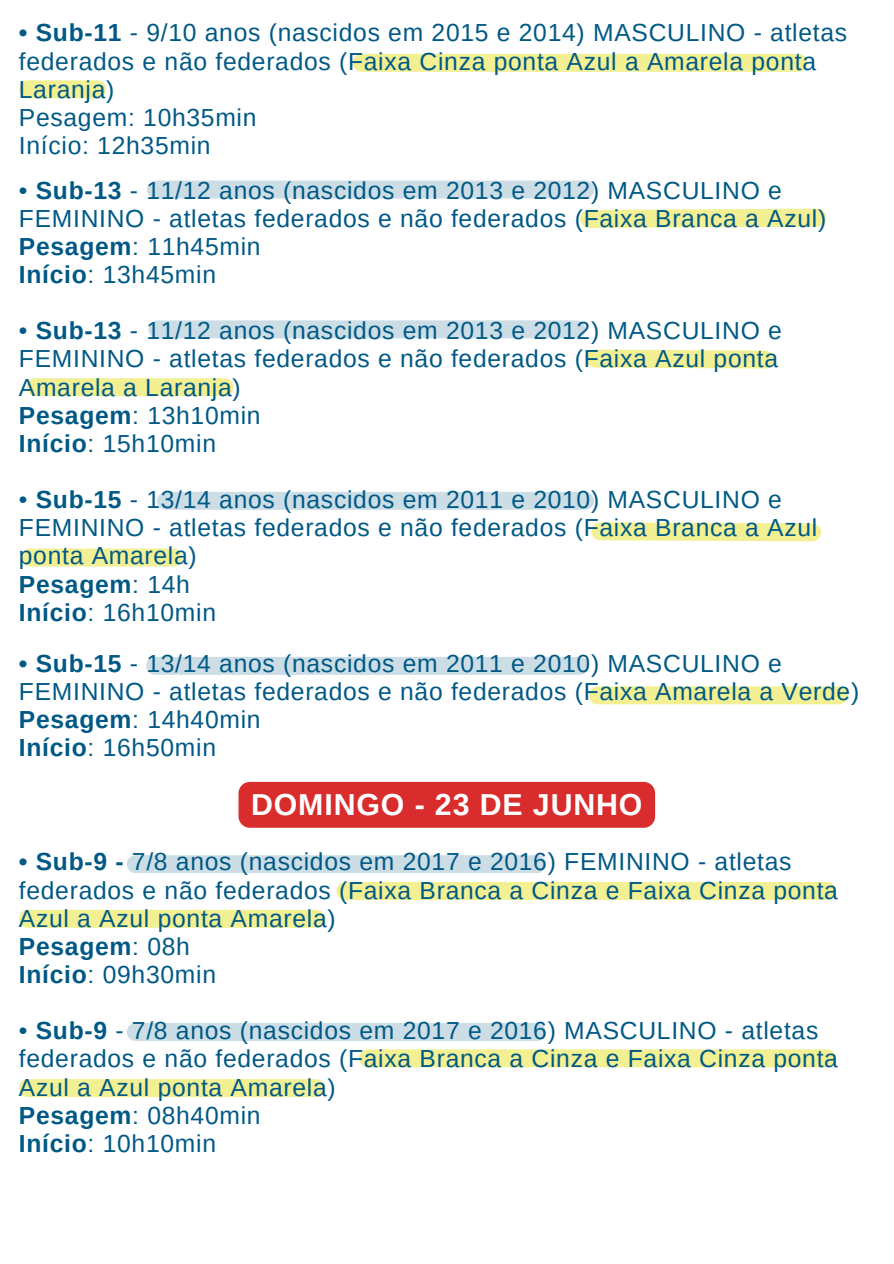
<style>
.page{position:relative;width:894px;height:1264px;background:#fff}
.page>*{position:absolute;margin:0;border:0;box-sizing:border-box;transform-origin:0 0}
.t1{font:700 30.3px "Arimo";letter-spacing:.03em;color:#fff}
.t2{font:24.6px/28.2px "Arimo";letter-spacing:.03em;color:#005985}
.t3{font:700 24.6px "Arimo";letter-spacing:.03em;color:#005985}
.s1{font-weight:700}
.s2{font-weight:400}
</style>
<div class="page">
<div style="left:238px;top:782px;width:417px;height:45px;background:#d92d2d"></div>
<div style="left:345px;top:882px;width:481px;height:18px;background:#f3f094"></div>
<div style="left:28px;top:1079px;width:287px;height:18px;background:#f3f094"></div>
<div style="left:368px;top:1049px;width:458px;height:18px;background:#f3f094"></div>
<div style="left:28px;top:909px;width:288px;height:18px;background:#f3f094"></div>
<div style="left:156px;top:180px;width:429px;height:18px;background:#ccdde6"></div>
<svg style="left:580px;top:208px;width:246px;height:20px"></svg>
<div style="left:36px;top:378px;width:188px;height:18px;background:#f3f094"></div>
<svg style="left:591px;top:522px;width:230px;height:19px"></svg>
<svg style="left:585px;top:349px;width:189px;height:20px"></svg>
<div style="left:30px;top:548px;width:143px;height:18px;background:#f3f094"></div>
<div style="left:157px;top:320px;width:419px;height:18px;background:#ccdde6"></div>
<div style="left:166px;top:492px;width:419px;height:18px;background:#ccdde6"></div>
<div style="left:155px;top:657px;width:425px;height:18px;background:#ccdde6"></div>
<div style="left:598px;top:686px;width:240px;height:18px;background:#f3f094"></div>
<div style="left:136px;top:1022px;width:400px;height:18px;background:#ccdde6"></div>
<div style="left:136px;top:855px;width:400px;height:18px;background:#ccdde6"></div>
<div style="left:361px;top:54px;width:437px;height:18px;background:#f3f094"></div>
<div style="left:28px;top:80px;width:69px;height:18px;background:#f3f094"></div>
<p class="t2" style="left:19px;top:19px;width:829px"><span class="s1">• Sub-11</span> - 9/10 anos (nascidos em 2015 e 2014) MASCULINO - atletas federados e não federados (Faixa Cinza ponta Azul a Amarela ponta<br>Laranja)</p>
<p class="t2" style="left:19px;top:103px;width:239px">Pesagem: 10h35min</p>
<p class="t2" style="left:19px;top:131px;width:193px">Início: 12h35min</p>
<p class="t2" style="left:19px;top:176px;width:808px">• <span class="s1">Sub-13</span> - 11/12 anos (nascidos em 2013 e 2012) MASCULINO e<br>FEMININO - atletas federados e não federados (Faixa Branca a Azul)</p>
<p class="t2" style="left:19px;top:232px;width:243px"><span class="s1">Pesagem</span>: 11h45min</p>
<h1 class="t2" style="left:19px;top:260px;width:199px"><span class="s1">Início</span>: 13h45min</h1>
<p class="t2" style="left:19px;top:317px;width:764px">• <span class="s1">Sub-13</span> - 11/12 anos (nascidos em 2013 e 2012) MASCULINO e<br>FEMININO - atletas federados e não federados (Faixa Azul ponta<br>Amarela a Laranja)</p>
<p class="t2" style="left:19px;top:401px;width:243px"><span class="s1">Pesagem</span>: 13h10min</p>
<p class="t2" style="left:19px;top:429px;width:199px"><span class="s1">Início</span>: 15h10min</p>
<p class="t2" style="left:19px;top:485px;width:799px">• <span class="s1">Sub-15</span> - 13/14 anos (nascidos em 2011 e 2010) MASCULINO e<br>FEMININO - atletas federados e não federados (Faixa Branca a Azul ponta Amarela)</p>
<p class="t3" style="left:19px;top:570px;width:172px">Pesagem<span class="s2">: 14h</span></p>
<p class="t2" style="left:19px;top:598px;width:199px"><span class="s1">Início</span>: 16h10min</p>
<p class="t2" style="left:19px;top:649px;width:841px"><span class="s1">• Sub-15</span> - 13/14 anos (nascidos em 2011 e 2010) MASCULINO e<br>FEMININO - atletas federados e não federados (Faixa Amarela a Verde)</p>
<p class="t2" style="left:19px;top:705px;width:243px"><span class="s1">Pesagem</span>: 14h40min</p>
<p class="t2" style="left:19px;top:733px;width:199px"><span class="s1">Início</span>: 16h50min</p>
<p class="t1" style="left:251px;top:787px;width:393px">DOMINGO - 23 DE JUNHO</p>
<p class="t2" style="left:19px;top:847px;width:820px"><span class="s1">• Sub-9 -</span> 7/8 anos (nascidos em 2017 e 2016) FEMININO - atletas federados e não federados (Faixa Branca a Cinza e Faixa Cinza ponta<br>Azul a Azul ponta Amarela)</p>
<p class="t3" style="left:19px;top:932px;width:172px">Pesagem<span class="s2">: 08h</span></p>
<p class="t2" style="left:19px;top:960px;width:199px"><span class="s1">Início</span>: 09h30min</p>
<p class="t2" style="left:19px;top:1016px;width:820px">• <span class="s1">Sub-9</span> - 7/8 anos (nascidos em 2017 e 2016) MASCULINO - atletas federados e não federados (Faixa Branca a Cinza e Faixa Cinza ponta<br>Azul a Azul ponta Amarela)</p>
<p class="t2" style="left:19px;top:1100px;width:243px"><span class="s1">Pesagem</span>: 08h40min</p>
<p class="t2" style="left:19px;top:1129px;width:199px"><span class="s1">Início</span>: 10h10min</p>
</div>
